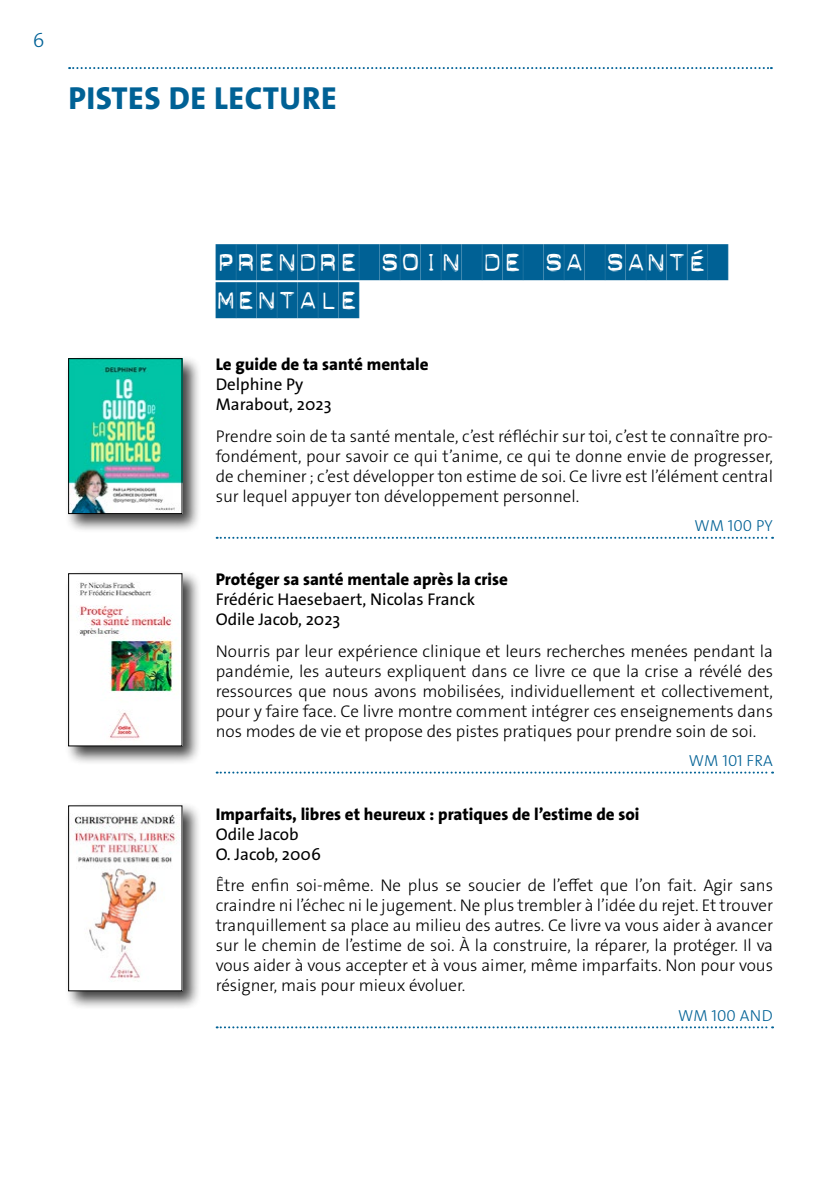
<style>
.page{position:relative;width:840px;height:1191px;background:#fff}
.page>*{position:absolute;margin:0;border:0;box-sizing:border-box;transform-origin:0 0}
.t1{font:36px/38px "Dynamoe";color:#006195}
.t2{font:800 32px "The Sans Os F";letter-spacing:.02em;color:#006195}
.t3{font:300 20px "The Sans Os F";color:#006297}
.t4{font:300 17px/20px "The Sans Os F";color:#000;text-align:justify}
.t5{font:800 17px "The Sans Os F";color:#000}
.t6{font:17px/20px "The Sans Os F";color:#000}
.t7{font:300 16px "The Sans Os F";letter-spacing:.005em;color:#006195}
</style>
<div class="page">
<svg style="left:216px;top:537px;width:556px;height:2px"></svg>
<svg style="left:216px;top:771px;width:556px;height:2px"></svg>
<svg style="left:216px;top:1026px;width:556px;height:2px"></svg>
<div style="left:64px;top:354px;width:137px;height:179px;background:#000;opacity:.75"></div>
<img style="left:70px;top:360px;width:110px;height:152px">
<div style="left:68px;top:358px;width:114px;height:156px;border:1px solid #000"></div>
<div style="left:64px;top:569px;width:137px;height:196px;background:#000;opacity:.75"></div>
<img style="left:70px;top:575px;width:110px;height:169px">
<div style="left:68px;top:573px;width:114px;height:173px;border:1px solid #000"></div>
<div style="left:64px;top:801px;width:137px;height:209px;background:#000;opacity:.75"></div>
<img style="left:70px;top:807px;width:110px;height:182px">
<div style="left:68px;top:805px;width:114px;height:186px;border:1px solid #000"></div>
<svg style="left:69px;top:67px;width:702px;height:2px"></svg>
<p class="t3" style="left:33px;top:27px;width:13px">6</p>
<h2 class="t2" style="left:68px;top:77px;width:270px">PISTES DE LECTURE</h2>
<h1 class="t1" style="left:215px;top:243px;width:493px">PRENDRE SOIN DE SA SANTÉ<br>MENTALE</h1>
<p class="t5" style="left:215px;top:354px;width:214px">Le guide de ta santé mentale</p>
<p class="t6" style="left:215px;top:375px;width:117px">Delphine Py<br>Marabout, 2023</p>
<p class="t4" style="left:215px;top:426px;width:558px">Prendre soin de ta santé mentale, c’est réfléchir sur toi, c’est te connaître pro&shy;fondément, pour savoir ce qui t’anime, ce qui te donne envie de progresser, de cheminer; c’est développer ton estime de soi. Ce livre est l’élément central sur lequel appuyer ton développement personnel.</p>
<p class="t7" style="left:694px;top:515px;width:80px">WM 100 PY</p>
<p class="t5" style="left:215px;top:568px;width:293px">Protéger sa santé mentale après la crise</p>
<p class="t6" style="left:215px;top:589px;width:261px">Frédéric Haesebaert, Nicolas Franck<br>Odile Jacob, 2023</p>
<p class="t4" style="left:215px;top:641px;width:558px">Nourris par leur expérience clinique et leurs recherches menées pendant la pandémie, les auteurs expliquent dans ce livre ce que la crise a révélé des ressources que nous avons mobilisées, individuellement et collectivement, pour y faire face. Ce livre montre comment intégrer ces enseignements dans nos modes de vie et propose des pistes pratiques pour prendre soin de soi.</p>
<p class="t7" style="left:688px;top:750px;width:85px">WM 101 FRA</p>
<p class="t5" style="left:215px;top:803px;width:425px">Imparfaits, libres et heureux : pratiques de l’estime de soi</p>
<p class="t6" style="left:215px;top:824px;width:107px">Odile Jacob<br>O. Jacob, 2006</p>
<p class="t4" style="left:215px;top:875px;width:558px">Être enfin soi-même. Ne plus se soucier de l’effet que l’on fait. Agir sans craindre ni l’échec ni le jugement. Ne plus trembler à l’idée du rejet. Et trouver tranquillement sa place au milieu des autres. Ce livre va vous aider à avancer sur le chemin de l’estime de soi. À la construire, la réparer, la protéger. Il va vous aider à vous accepter et à vous aimer, même imparfaits. Non pour vous résigner, mais pour mieux évoluer.</p>
<p class="t7" style="left:677px;top:1005px;width:96px">WM 100 AND</p>
</div>
